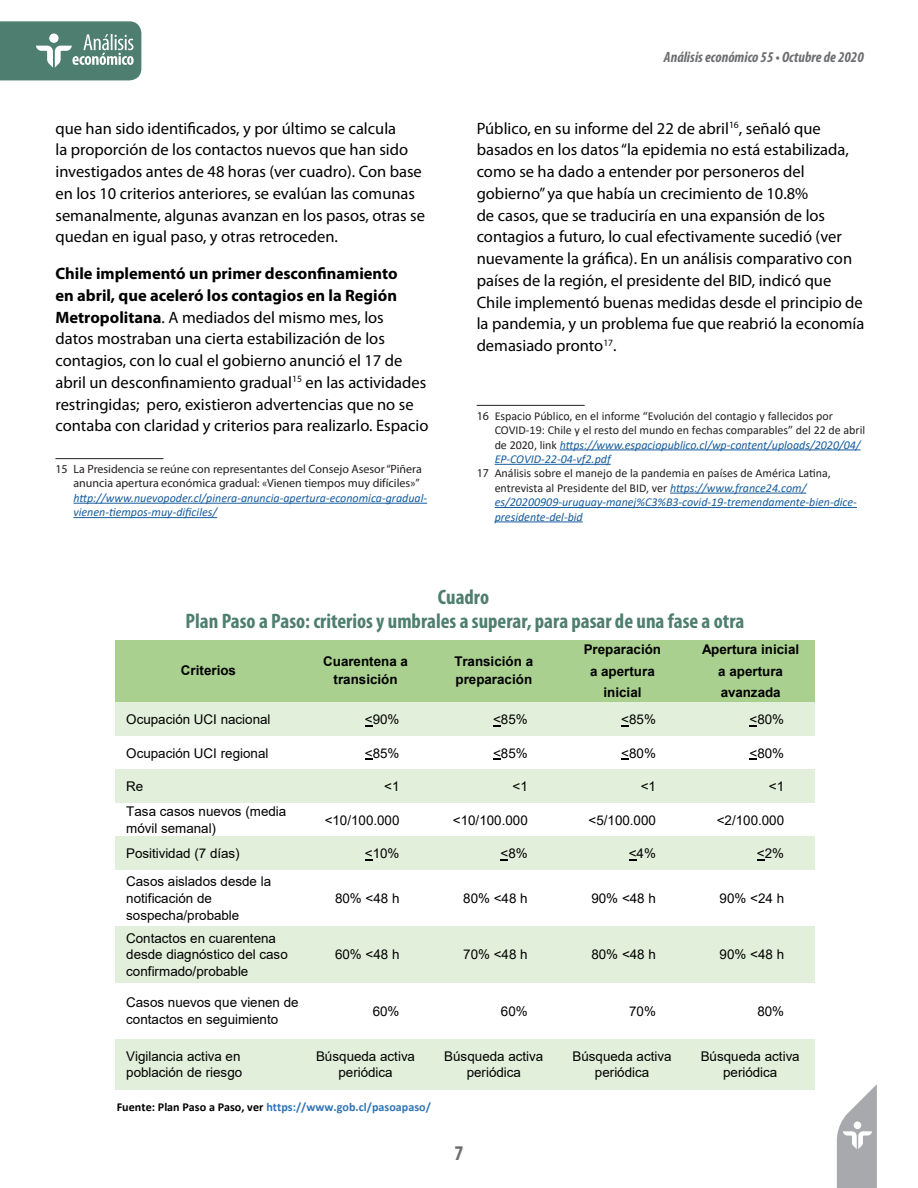
<style>
.page{position:relative;width:918px;height:1188px;background:#fff}
.page>*{position:absolute;margin:0;border:0;box-sizing:border-box;transform-origin:0 0}
.titulo_cuadro-grafic{font:700 condensed 21px/24px "Myriad Pro";color:#4e7e6f;text-align:center}
.t1{font:700 condensed 21px "Myriad Pro";color:#6c6d70}
.t2{font:16.5px/21.8px "Myriad Pro";color:#000}
.t3{font:italic 700 condensed 15px "Myriad Pro";color:#6c6d70}
.t4{font:13.35px/16.6px "Arial";color:#000}
.t5{font:700 13.35px/17.2px "Arial";color:#000;text-align:center}
.t6{font:700 12.15px "Calibri";color:#2f75b5}
.pie_de_pagina{font:12px/14.4px "Myriad Pro";color:#231f20}
.pie_de_pagina-2{font:12px/14.4px "Calibri";color:#231f20}
.pie_de_pagina-3{font:italic 12px/14.4px "Calibri";color:#175d9e}
.s1{font-weight:700}
.s2{font-family:"Calibri";font-style:italic;color:#175d9e}
.s3{font-family:"Myriad Pro"}
.s4{font-style:italic;color:#175d9e}
.s5{font-family:"Myriad Pro";font-style:normal;color:#231f20}
.s6{font-style:normal;color:#231f20}
.s7{color:#000}
</style>
<div class="page">
<svg style="left:837px;top:1084px;width:40px;height:104px"></svg>
<svg style="left:0;top:21px;width:141px;height:59px;background:#658e81"></svg>
<hr style="left:55px;top:458px;width:108px;height:1px;background:#231f20">
<hr style="left:73px;top:503px;width:354px;height:1px;background:#175d9e">
<hr style="left:73px;top:517px;width:144px;height:1px;background:#175d9e">
<hr style="left:477px;top:405px;width:108px;height:1px;background:#231f20">
<hr style="left:560px;top:450px;width:301px;height:1px;background:#175d9e">
<hr style="left:495px;top:464px;width:116px;height:1px;background:#175d9e">
<hr style="left:670px;top:493px;width:136px;height:1px;background:#175d9e">
<hr style="left:495px;top:507px;width:362px;height:1px;background:#175d9e">
<hr style="left:495px;top:522px;width:88px;height:1px;background:#175d9e">
<div style="left:115px;top:640px;width:699px;height:63px;background:#a9d08e"></div>
<div style="left:115px;top:702px;width:699px;height:34px;background:#e2efda"></div>
<div style="left:115px;top:769px;width:699px;height:34px;background:#e2efda"></div>
<div style="left:115px;top:837px;width:699px;height:33px;background:#e2efda"></div>
<div style="left:115px;top:926px;width:699px;height:57px;background:#e2efda"></div>
<div style="left:115px;top:1039px;width:699px;height:50px;background:#e2efda"></div>
<p class="t2" style="left:55px;top:117px;width:371px">que han sido identificados, y por último se calcula<br>la proporción de los contactos nuevos que han sido investigados antes de 48 horas (ver cuadro). Con base en los 10 criterios anteriores, se evalúan las comunas semanalmente, algunas avanzan en los pasos, otras se quedan en igual paso, y otras retroceden.</p>
<p class="t2" style="left:55px;top:262px;width:374px"><span class="s1">Chile implementó un primer desconfinamiento<br>en abril, que aceleró los contagios en la Región Metropolitana</span>. A mediados del mismo mes, los<br>datos mostraban una cierta estabilización de los contagios, con lo cual el gobierno anunció el 17 de abril un desconfinamiento gradual<sup>15</sup> en las actividades restringidas; pero, existieron advertencias que no se contaba con claridad y criterios para realizarlo. Espacio</p>
<p class="pie_de_pagina" style="left:73px;top:462px;width:355px;text-indent:-18px">15 La Presidencia se reúne con representantes del Consejo Asesor “Piñera anuncia apertura económica gradual: «Vienen tiempos muy difíciles»” <span class="s2">http://www.nuevopoder.cl/pinera-anuncia-apertura-economica-gradual&shy;vienen-tiempos-muy-dificiles/</span></p>
<p class="t3" style="left:664px;top:48px;width:201px">Análisis económico 55 • Octubre de 2020</p>
<p class="t2" style="left:477px;top:117px;width:389px">Público, en su informe del 22 de abril<sup>16</sup>, señaló que basados en los datos “la epidemia no está estabilizada, como se ha dado a entender por personeros del gobierno” ya que había un crecimiento de 10.8%<br>de casos, que se traduciría en una expansión de los contagios a futuro, lo cual efectivamente sucedió (ver nuevamente la gráfica). En un análisis comparativo con países de la región, el presidente del BID, indicó que Chile implementó buenas medidas desde el principio de la pandemia, y un problema fue que reabrió la economía demasiado pronto<sup>17</sup>.</p>
<p class="pie_de_pagina-2" style="left:495px;top:408px;width:372px;text-indent:-18px"><span class="s3">16</span> Espacio Público, en el informe “Evolución del contagio y fallecidos por COVID-19: Chile y el resto del mundo en fechas comparables” del 22 de abril de 2020, link <span class="s4">https://www.espaciopublico.cl/wp-content/uploads/2020/04/ EP-COVID-22-04-vf2.pdf</span></p>
<p class="pie_de_pagina-3" style="left:495px;top:466px;width:364px;text-indent:-18px"><span class="s5">17</span> <span class="s6">Análisis sobre el manejo de la pandemia en países de América Latina, entrevista al Presidente del BID, ver</span> https://www.france24.com/ es/20200909-uruguay-manej%C3%B3-covid-19-tremendamente-bien-dice&shy;presidente-del-bid</p>
<p class="titulo_cuadro-grafic" style="left:186px;top:585px;width:560px">Cuadro<br>Plan Paso a Paso: criterios y umbrales a superar, para pasar de una fase a otra</p>
<p class="t5" style="left:584px;top:641px;width:79px">Preparación</p>
<p class="t5" style="left:702px;top:641px;width:99px">Apertura inicial</p>
<p class="t5" style="left:590px;top:662px;width:66px">a apertura</p>
<p class="t5" style="left:718px;top:662px;width:66px">a apertura</p>
<p class="t5" style="left:603px;top:684px;width:40px">inicial</p>
<p class="t5" style="left:721px;top:684px;width:62px">avanzada</p>
<p class="t4" style="left:126px;top:711px;width:146px">Ocupación UCI nacional</p>
<p class="t4" style="left:365px;top:711px;width:36px">&lt;90%</p>
<p class="t4" style="left:493px;top:711px;width:36px">&lt;85%</p>
<p class="t4" style="left:621px;top:711px;width:36px">&lt;85%</p>
<p class="t4" style="left:750px;top:711px;width:36px">&lt;80%</p>
<p class="t4" style="left:126px;top:744px;width:144px">Ocupación UCI regional</p>
<p class="t4" style="left:365px;top:744px;width:36px">&lt;85%</p>
<p class="t4" style="left:493px;top:744px;width:36px">&lt;85%</p>
<p class="t4" style="left:621px;top:744px;width:36px">&lt;80%</p>
<p class="t4" style="left:750px;top:744px;width:36px">&lt;80%</p>
<p class="t4" style="left:126px;top:778px;width:19px">Re</p>
<p class="t4" style="left:384px;top:778px;width:17px">&lt;1</p>
<p class="t4" style="left:512px;top:778px;width:17px">&lt;1</p>
<p class="t4" style="left:641px;top:778px;width:17px">&lt;1</p>
<p class="t4" style="left:769px;top:778px;width:17px">&lt;1</p>
<p class="t4" style="left:126px;top:803px;width:162px">Tasa casos nuevos (media móvil semanal)</p>
<p class="t4" style="left:325px;top:811px;width:76px">&lt;10/100.000</p>
<p class="t4" style="left:453px;top:811px;width:76px">&lt;10/100.000</p>
<p class="t4" style="left:589px;top:811px;width:69px">&lt;5/100.000</p>
<p class="t4" style="left:717px;top:811px;width:69px">&lt;2/100.000</p>
<p class="t4" style="left:126px;top:845px;width:115px">Positividad (7 días)</p>
<p class="t4" style="left:365px;top:845px;width:36px">&lt;10%</p>
<p class="t4" style="left:501px;top:845px;width:29px">&lt;8%</p>
<p class="t4" style="left:629px;top:845px;width:29px">&lt;4%</p>
<p class="t4" style="left:757px;top:845px;width:29px">&lt;2%</p>
<p class="t4" style="left:126px;top:873px;width:146px">Casos aislados desde la notificación de sospecha/probable</p>
<p class="t5" style="left:181px;top:662px;width:57px">Criterios</p>
<p class="t5" style="left:323px;top:653px;width:86px">Cuarentena a transición</p>
<p class="t5" style="left:454px;top:653px;width:80px;text-align:left">Transición a preparación</p>
<p class="t4" style="left:335px;top:890px;width:66px">80% &lt;48 h</p>
<p class="t4" style="left:463px;top:890px;width:66px">80% &lt;48 h</p>
<p class="t4" style="left:591px;top:890px;width:66px">90% &lt;48 h</p>
<p class="t4" style="left:720px;top:890px;width:66px">90% &lt;24 h</p>
<p class="t4" style="left:126px;top:930px;width:163px">Contactos en cuarentena desde diagnóstico del caso confirmado/probable</p>
<p class="t4" style="left:335px;top:946px;width:66px">60% &lt;48 h</p>
<p class="t4" style="left:463px;top:946px;width:66px">70% &lt;48 h</p>
<p class="t4" style="left:591px;top:946px;width:66px">80% &lt;48 h</p>
<p class="t4" style="left:720px;top:946px;width:66px">90% &lt;48 h</p>
<p class="t4" style="left:126px;top:994px;width:174px">Casos nuevos que vienen de contactos en seguimiento</p>
<p class="t4" style="left:373px;top:1003px;width:28px">60%</p>
<p class="t4" style="left:501px;top:1003px;width:28px">60%</p>
<p class="t4" style="left:629px;top:1003px;width:28px">70%</p>
<p class="t4" style="left:757px;top:1003px;width:28px">80%</p>
<p class="t4" style="left:126px;top:1048px;width:118px">Vigilancia activa en población de riesgo</p>
<p class="t4" style="left:316px;top:1048px;width:100px;text-align:center">Búsqueda activa periódica</p>
<p class="t4" style="left:444px;top:1048px;width:100px;text-align:center">Búsqueda activa periódica</p>
<p class="t4" style="left:573px;top:1048px;width:100px;text-align:center">Búsqueda activa periódica</p>
<p class="t4" style="left:701px;top:1048px;width:100px;text-align:center">Búsqueda activa periódica</p>
<p class="t6" style="left:117px;top:1098px;width:316px"><span class="s7">Fuente: Plan Paso a Paso, ver</span> https://www.gob.cl/pasoapaso/</p>
<p class="t1" style="left:455px;top:1140px;width:10px">7</p>
</div>
